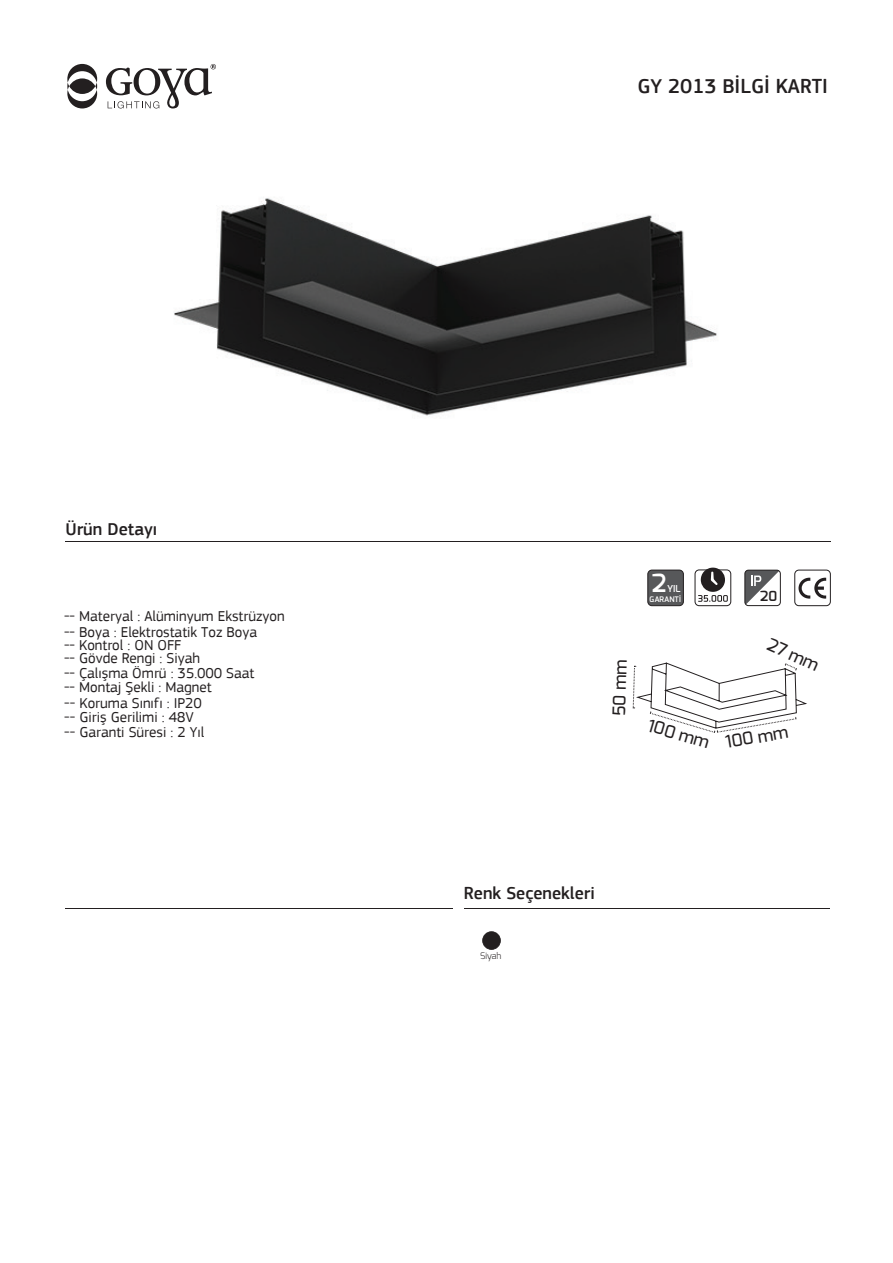
<style>
.page{position:relative;width:893px;height:1263px;background:#fff}
.page>*{position:absolute;margin:0;border:0;box-sizing:border-box;transform-origin:0 0}
.t1{font:600 24.9px "Exo";color:#fff}
.t2{font:500 21px "PF Square Sans Pro";color:#231f20}
.t3{font:500 18px "PF Square Sans Pro";color:#231f20}
.t4{font:500 17.25px "Exo";color:#231f20}
.t5{font:15px/14.4px "PF Square Sans Pro";color:#231f20}
.t6{font:600 13.95px "Exo";color:#231f20}
.t7{font:600 9.45px "Exo";color:#fff}
.t8{font:300 9px "Exo";color:#231f20}
.t9{font:600 7.65px "Exo";color:#fff}
</style>
<div class="page">
<div style="left:483px;top:932px;width:17px;height:17px;background:#231f20;border-radius:50%"></div>
<div style="left:482px;top:931px;width:19px;height:19px;border:1px solid #231f20;border-radius:50%"></div>
<hr style="left:65px;top:908px;width:388px;height:1px;background:#231f20">
<hr style="left:65px;top:541px;width:766px;height:1px;background:#231f20">
<hr style="left:464px;top:908px;width:366px;height:1px;background:#231f20">
<svg style="left:67px;top:64px;width:30px;height:44px"></svg>
<svg style="left:106px;top:64px;width:110px;height:44px"></svg>
<div style="left:794px;top:570px;width:37px;height:36px;border:1px solid #231f20;border-radius:4px"></div>
<svg style="left:798px;top:578px;width:28px;height:21px"></svg>
<div style="left:744px;top:570px;width:37px;height:36px;border:1px solid #231f20;border-radius:4px"></div>
<svg style="left:745px;top:570px;width:34px;height:34px"></svg>
<div style="left:648px;top:570px;width:35px;height:36px;background:#57585a;border-radius:4px"></div>
<div style="left:647px;top:570px;width:37px;height:36px;border:1px solid #231f20;border-radius:4px"></div>
<div style="left:695px;top:570px;width:36px;height:36px;border:1px solid #231f20;border-radius:4px"></div>
<svg style="left:698px;top:568px;width:30px;height:34px"></svg>
<img style="left:174px;top:198px;width:543px;height:218px">
<svg style="left:633px;top:663px;width:173px;height:69px"></svg>
<p class="t3" style="left:65px;top:519px;width:93px">Ürün Detayı</p>
<h2 class="t2" style="left:637px;top:74px;width:192px">GY 2013 BİLGİ KARTI</h2>
<h1 class="t1" style="left:652px;top:567px;width:16px">2</h1>
<p class="t7" style="left:667px;top:583px;width:15px">YIL</p>
<p class="t9" style="left:650px;top:594px;width:33px">GARANTİ</p>
<p class="t6" style="left:760px;top:587px;width:19px">20</p>
<p class="t5" style="left:64px;top:608px;width:222px;line-height:16px">-- Materyal : Alüminyum Ekstrüzyon -- Boya : Elektrostatik Toz Boya</p>
<p class="t5" style="left:64px;top:638px;width:192px">-- Kontrol : ON OFF<br>-- Gövde Rengi : Siyah<br>-- Çalışma Ömrü : 35.000 Saat -- Montaj Şekli : Magnet<br>-- Koruma Sınıfı : IP20<br>-- Giriş Gerilimi : 48V<br>-- Garanti Süresi : 2 Yıl</p>
<p class="t4" style="left:773px;top:633px;width:56px;rotate:24deg">27 mm</p>
<p class="t4" style="left:608px;top:716px;width:58px;rotate:-89deg">50 mm</p>
<p class="t4" style="left:651px;top:714px;width:65px;rotate:16deg">100 mm</p>
<p class="t4" style="left:724px;top:731px;width:65px;rotate:-9deg">100 mm</p>
<p class="t3" style="left:464px;top:882px;width:132px">Renk Seçenekleri</p>
<p class="t8" style="left:480px;top:949px;width:23px">Siyah</p>
</div>
